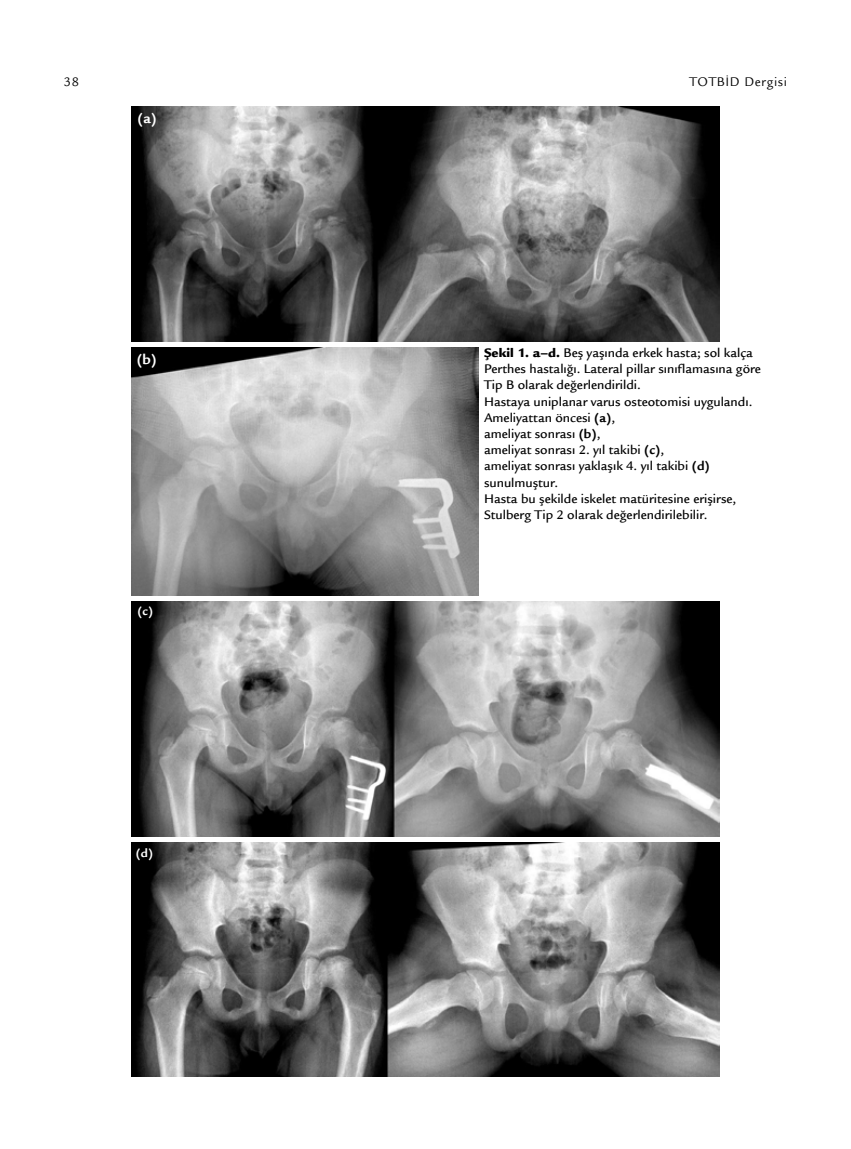
<style>
.page{position:relative;width:851px;height:1149px;background:#fff}
.page>*{position:absolute;margin:0;border:0;box-sizing:border-box;transform-origin:0 0}
.t1{font:700 15px "Legacy Sans Std";color:#fff}
.t2{font:500 13.5px/16.2px "Legacy Sans Std";color:#000}
.t3{font:13.5px "Legacy Sans Std";letter-spacing:.05em;color:#000}
.t4{font:700 12.75px "Legacy Sans Std";color:#fff}
.s1{font-weight:900}
.s2{font-weight:700}
</style>
<div class="page">
<img style="left:131px;top:106px;width:588px;height:236px">
<img style="left:131px;top:348px;width:347px;height:247px">
<img style="left:131px;top:601px;width:588px;height:235px">
<img style="left:131px;top:842px;width:588px;height:234px">
<p class="t3" style="left:64px;top:74px;width:17px">38</p>
<p class="t3" style="left:689px;top:74px;width:99px">TOTBİD Dergisi</p>
<p class="t1" style="left:138px;top:109px;width:21px">(a)</p>
<p class="t1" style="left:137px;top:351px;width:22px">(b)</p>
<p class="t4" style="left:138px;top:604px;width:17px">(c)</p>
<p class="t4" style="left:136px;top:845px;width:19px">(d)</p>
<p class="t2" style="left:484px;top:344px;width:278px"><span class="s1">Şekil 1. a–d.</span> Beş yaşında erkek hasta; sol kalça Perthes hastalığı. Lateral pillar sınıflamasına göre Tip B olarak değerlendirildi.<br>Hastaya uniplanar varus osteotomisi uygulandı.<br>Ameliyattan öncesi <span class="s2">(a)</span>,<br>ameliyat sonrası <span class="s2">(b)</span>,<br>ameliyat sonrası 2. yıl takibi <span class="s2">(c)</span>,<br>ameliyat sonrası yaklaşık 4. yıl takibi <span class="s2">(d) </span>sunulmuştur.<br>Hasta bu şekilde iskelet matüritesine erişirse, Stulberg Tip 2 olarak değerlendirilebilir.</p>
</div>
